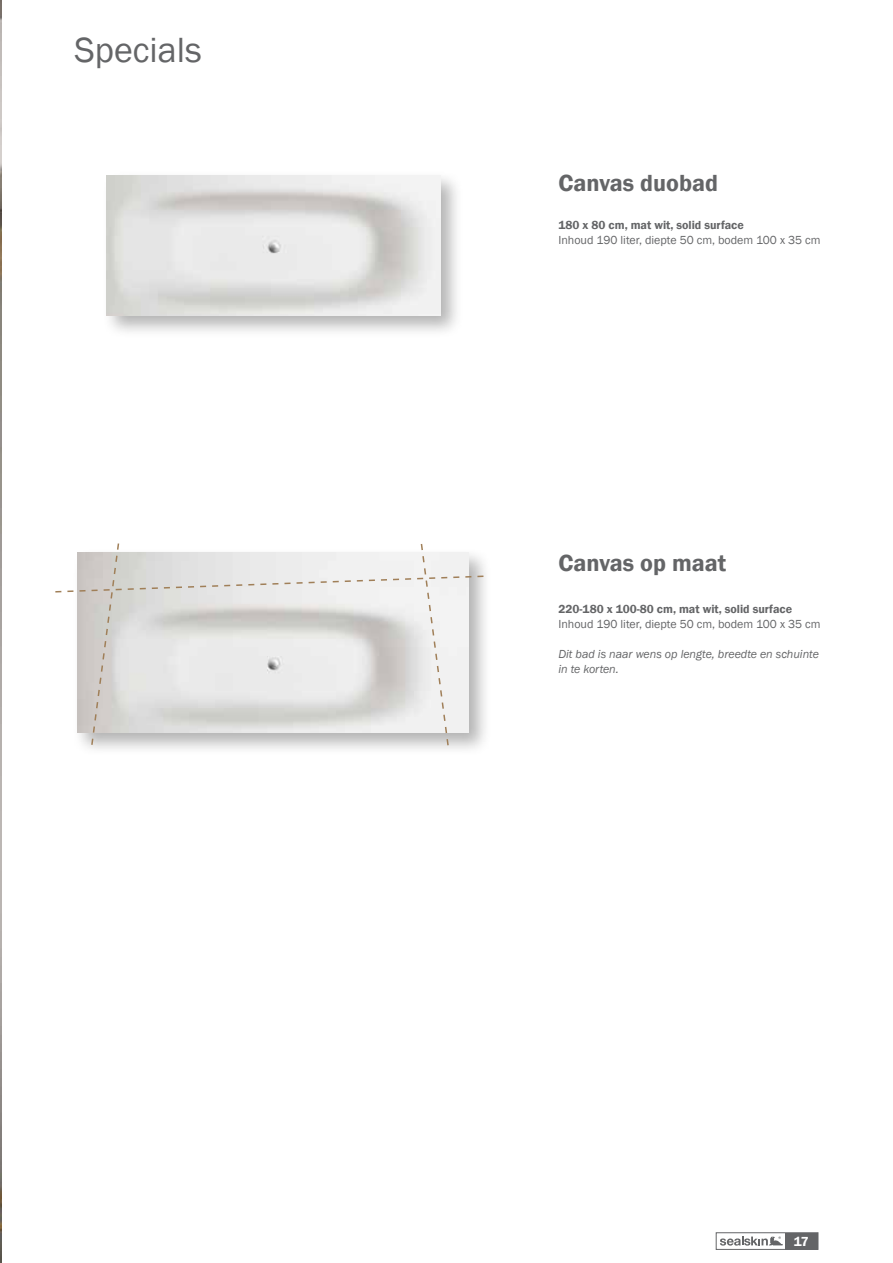
<style>
.page{position:relative;width:893px;height:1263px;background:#fff}
.page>*{position:absolute;margin:0;border:0;box-sizing:border-box;transform-origin:0 0}
.t1{font:36px "Franklin Gothic";color:#646567}
.t2{font:600 24px "Franklin Gothic";color:#646567}
.t3{font:600 13.5px "Franklin Gothic";color:#fff}
.t4{font:12px "Franklin Gothic";color:#646567}
.t5{font:600 12px "Franklin Gothic";color:#646567}
.t6{font:italic 12px/15px "Franklin Gothic";color:#646567}
</style>
<div class="page">
<div style="left:102px;top:170px;width:361px;height:169px;background:#000;opacity:.3"></div>
<img style="left:107px;top:175px;width:333px;height:141px">
<div style="left:72px;top:548px;width:419px;height:208px;background:#f9f9f9"></div>
<svg style="left:55px;top:543px;width:429px;height:204px"></svg>
<img style="left:0;top:0;width:1px;height:1263px">
<div style="left:786px;top:1233px;width:32px;height:16px;background:#646567"></div>
<div style="left:716px;top:1232px;width:102px;height:18px;border:1px solid #646567"></div>
<svg style="left:720px;top:1236px;width:63px;height:9px"></svg>
<h1 class="t1" style="left:74px;top:28px;width:129px">Specials</h1>
<h2 class="t2" style="left:558px;top:169px;width:161px">Canvas duobad</h2>
<p class="t5" style="left:558px;top:218px;width:187px">180 x 80 cm, mat wit, solid surface</p>
<p class="t4" style="left:558px;top:233px;width:264px">Inhoud 190 liter, diepte 50 cm, bodem 100 x 35 cm</p>
<h2 class="t2" style="left:558px;top:548px;width:169px">Canvas op maat</h2>
<p class="t5" style="left:558px;top:601px;width:235px">220-180 x 100-80 cm, mat wit, solid surface</p>
<p class="t4" style="left:558px;top:616px;width:264px">Inhoud 190 liter, diepte 50 cm, bodem 100 x 35 cm</p>
<p class="t6" style="left:558px;top:646px;width:262px">Dit bad is naar wens op lengte, breedte en schuinte in te korten.</p>
<p class="t3" style="left:794px;top:1233px;width:17px">17</p>
</div>
